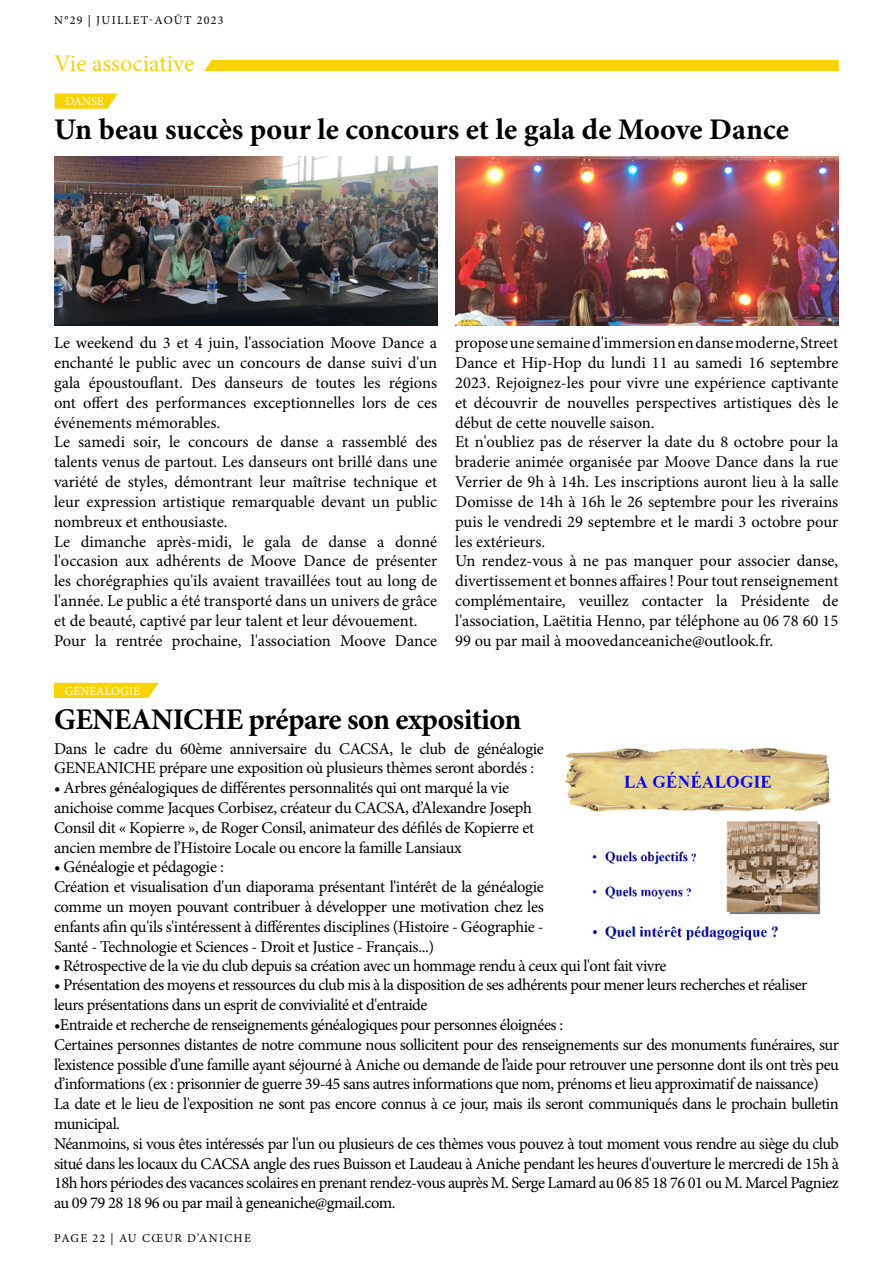
<style>
.page{position:relative;width:893px;height:1263px;background:#fff}
.page>*{position:absolute;margin:0;border:0;box-sizing:border-box;transform-origin:0 0}
.t1{font:700 30px "Minion Pro";letter-spacing:-.01em;color:#000}
.t2{font:24px "Minion Pro";color:#f8d305}
.t3{font:16.5px/19.8px "Minion Pro";letter-spacing:-.02em;color:#000}
.t4{font:16.5px/19.8px "Minion Pro";color:#000}
.t5{font:12px "Minion Pro";letter-spacing:.11em;color:#000}
.t6{font:12px "Minion Pro";letter-spacing:.01em;color:#fff}
</style>
<div class="page">
<div style="left:204px;top:60px;width:635px;height:11px;background:#f8d305"></div>
<svg style="left:55px;top:93px;width:63px;height:16px"></svg>
<img style="left:455px;top:156px;width:384px;height:170px">
<img style="left:54px;top:156px;width:384px;height:170px">
<div style="left:54px;top:683px;width:105px;height:15px;background:#f8d305"></div>
<img style="left:565px;top:747px;width:266px;height:194px">
<p class="t5" style="left:54px;top:12px;width:171px">N°29 | JUILLET-AOÛT 2023</p>
<h2 class="t2" style="left:54px;top:47px;width:141px">Vie associative</h2>
<p class="t6" style="left:65px;top:93px;width:40px">DANSE</p>
<h1 class="t1" style="left:54px;top:108px;width:736px">Un beau succès pour le concours et le gala de Moove Dance</h1>
<p class="t4" style="left:54px;top:333px;width:385px">Le weekend du 3 et 4 juin, l'association Moove Dance a enchanté le public avec un concours de danse suivi d'un gala époustouflant. Des danseurs de toutes les régions ont offert des performances exceptionnelles lors de ces événements mémorables.<br>Le samedi soir, le concours de danse a rassemblé des talents venus de partout. Les danseurs ont brillé dans une variété de styles, démontrant leur maîtrise technique et leur expression artistique remarquable devant un public nombreux et enthousiaste.<br>Le dimanche après-midi, le gala de danse a donné l'occasion aux adhérents de Moove Dance de présenter les chorégraphies qu'ils avaient travaillées tout au long de l'année. Le public a été transporté dans un univers de grâce et de beauté, captivé par leur talent et leur dévouement.<br>Pour la rentrée prochaine, l'association Moove Dance</p>
<p class="t4" style="left:455px;top:333px;width:385px">propose une semaine d'immersion en danse moderne, Street Dance et Hip-Hop du lundi 11 au samedi 16 septembre 2023. Rejoignez-les pour vivre une expérience captivante et découvrir de nouvelles perspectives artistiques dès le début de cette nouvelle saison.<br>Et n'oubliez pas de réserver la date du 8 octobre pour la braderie animée organisée par Moove Dance dans la rue Verrier de 9h à 14h. Les inscriptions auront lieu à la salle Domisse de 14h à 16h le 26 septembre pour les riverains puis le vendredi 29 septembre et le mardi 3 octobre pour les extérieurs.<br>Un rendez-vous à ne pas manquer pour associer danse, divertissement et bonnes affaires ! Pour tout renseignement complémentaire, veuillez contacter la Présidente de l'association, Laëtitia Henno, par téléphone au 06 78 60 15<br>99 ou par mail à moovedanceaniche@outlook.fr.</p>
<p class="t6" style="left:65px;top:683px;width:77px">GÉNÉALOGIE</p>
<h1 class="t1" style="left:54px;top:699px;width:469px">GENEANICHE prépare son exposition</h1>
<p class="t3" style="left:54px;top:738px;width:491px">Dans le cadre du 60ème anniversaire du CACSA, le club de généalogie<br>GENEANICHE prépare une exposition où plusieurs thèmes seront abordés :</p>
<p class="t3" style="left:54px;top:778px;width:482px">• Arbres généalogiques de différentes personnalités qui ont marqué la vie anichoise comme Jacques Corbisez, créateur du CACSA, d’Alexandre Joseph Consil dit « Kopierre », de Roger Consil, animateur des défilés de Kopierre et ancien membre de l’Histoire Locale ou encore la famille Lansiaux</p>
<p class="t3" style="left:54px;top:857px;width:491px">• Généalogie et pédagogie :<br>Création et visualisation d'un diaporama présentant l'intérêt de la généalogie comme un moyen pouvant contribuer à développer une motivation chez les enfants afin qu'ils s'intéressent à différentes disciplines (Histoire - Géographie - Santé - Technologie et Sciences - Droit et Justice - Français...)</p>
<p class="t3" style="left:54px;top:955px;width:614px">• Rétrospective de la vie du club depuis sa création avec un hommage rendu à ceux qui l'ont fait vivre</p>
<p class="t3" style="left:54px;top:975px;width:755px">• Présentation des moyens et ressources du club mis à la disposition de ses adhérents pour mener leurs recherches et réaliser leurs présentations dans un esprit de convivialité et d'entraide</p>
<p class="t3" style="left:54px;top:1015px;width:786px">•Entraide et recherche de renseignements généalogiques pour personnes éloignées :<br>Certaines personnes distantes de notre commune nous sollicitent pour des renseignements sur des monuments funéraires, sur l’existence possible d’une famille ayant séjourné à Aniche ou demande de l’aide pour retrouver une personne dont ils ont très peu d’informations (ex : prisonnier de guerre 39-45 sans autres informations que nom, prénoms et lieu approximatif de naissance)<br>La date et le lieu de l'exposition ne sont pas encore connus à ce jour, mais ils seront communiqués dans le prochain bulletin municipal.<br>Néanmoins, si vous êtes intéressés par l'un ou plusieurs de ces thèmes vous pouvez à tout moment vous rendre au siège du club situé dans les locaux du CACSA angle des rues Buisson et Laudeau à Aniche pendant les heures d'ouverture le mercredi de 15h à 18h hors périodes des vacances scolaires en prenant rendez-vous auprès M. Serge Lamard au 06 85 18 76 01 ou M. Marcel Pagniez au 09 79 28 18 96 ou par mail à geneaniche@gmail.com.</p>
<p class="t5" style="left:54px;top:1230px;width:198px">PAGE 22 | AU CŒUR D’ANICHE</p>
</div>
